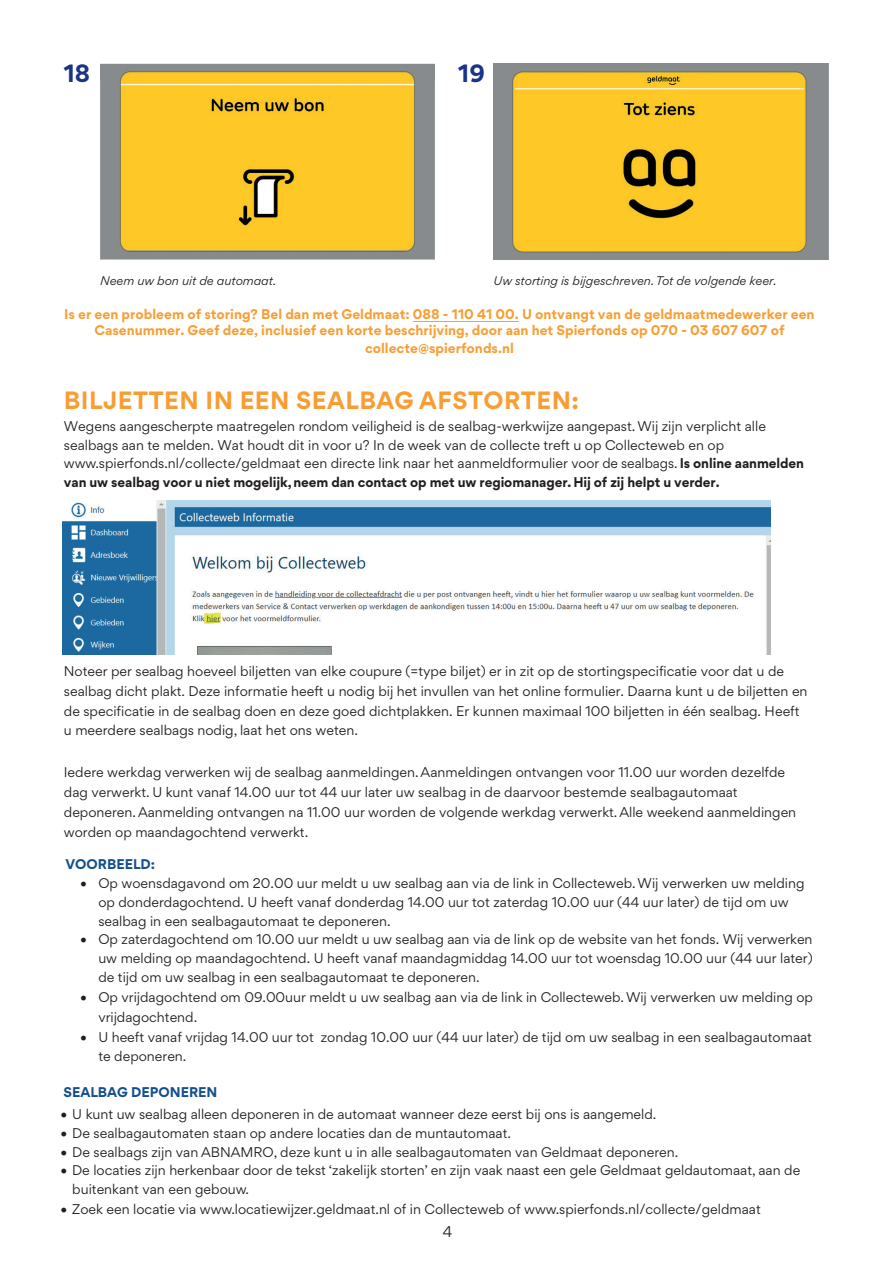
<style>
.page{position:relative;width:893px;height:1263px;background:#fff}
.page>*{position:absolute;margin:0;border:0;box-sizing:border-box;transform-origin:0 0}
.t1{font:700 24px "Gordita";letter-spacing:.02em;color:#f89d33}
.t2{font:700 24px "Gordita";color:#193487}
.t3{font:15px "Gordita";color:#231f20}
.t4{font:13.5px/19.6px "Gordita";color:#231f20}
.t5{font:700 13.5px/16.8px "Gordita";color:#f99e33;text-align:center}
.t6{font:700 13.5px "Gordita";color:#124f8c}
.t7{font:italic 12px "Gordita";color:#231f20}
.s1{color:#f99e33}
.s2{font-weight:700}
</style>
<div class="page">
<img style="left:100px;top:80px;width:335px;height:180px">
<img style="left:100px;top:64px;width:335px;height:16px">
<img style="left:494px;top:64px;width:334px;height:196px">
<img style="left:62px;top:500px;width:709px;height:154px">
<hr style="left:413px;top:321px;width:105px;height:1px;background:#f99e33">
<h1 class="t2" style="left:64px;top:55px;width:28px">18</h1>
<h1 class="t2" style="left:458px;top:55px;width:28px">19</h1>
<p class="t7" style="left:100px;top:272px;width:178px">Neem uw bon uit de automaat.</p>
<p class="t7" style="left:494px;top:272px;width:285px">Uw storting is bijgeschreven. Tot de volgende keer.</p>
<p class="t5" style="left:64px;top:305px;width:752px">Is er een probleem of storing? Bel dan met Geldmaat: 088 - 110 41 00. U ontvangt van de geldmaatmedewerker een<br>Casenummer. Geef deze, inclusief een korte beschrijving, door aan het Spierfonds op 070 - 03 607 607 of collecte@spierfonds.nl</p>
<h1 class="t1" style="left:64px;top:383px;width:517px">BILJETTEN IN EEN SEALBAG AFST<span class="s1">OR</span>TEN:</h1>
<p class="t4" style="left:64px;top:417px;width:742px;line-height:18.6px">Wegens aangescherpte maatregelen rondom veiligheid is de sealbag-werkwijze aangepast. Wij zijn verplicht alle sealbags aan te melden. Wat houdt dit in voor u? In de week van de collecte treft u op Collecteweb en op www.spierfonds.nl/collecte/geldmaat een directe link naar het aanmeldformulier voor de sealbags. <span class="s2">Is online aanmelden van uw sealbag voor u niet mogelijk,neem dan contact op met uw regiomanager.Hij of zij helpt u verder.</span></p>
<p class="t4" style="left:64px;top:661px;width:745px">Noteer per sealbag hoeveel biljetten van elke coupure (=type biljet) er in zit op de stortingspecificatie voor dat u de sealbag dicht plakt. Deze informatie heeft u nodig bij het invullen van het online formulier. Daarna kunt u de biljetten en de specificatie in de sealbag doen en deze goed dichtplakken. Er kunnen maximaal 100 biljetten in één sealbag. Heeft u meerdere sealbags nodig, laat het ons weten.</p>
<p class="t4" style="left:64px;top:762px;width:734px">Iedere werkdag verwerken wij de sealbag aanmeldingen. Aanmeldingen ontvangen voor 11.00 uur worden dezelfde dag verwerkt. U kunt vanaf 14.00 uur tot 44 uur later uw sealbag in de daarvoor bestemde sealbagautomaat deponeren. Aanmelding ontvangen na 11.00 uur worden de volgende werkdag verwerkt. Alle weekend aanmeldingen worden op maandagochtend verwerkt.</p>
<p class="t6" style="left:65px;top:854px;width:91px">VOORBEELD:</p>
<p class="t4" style="left:98px;top:873px;width:708px;line-height:18.9px;text-indent:-18px">• Op woensdagavond om 20.00 uur meldt u uw sealbag aan via de link in Collecteweb. Wij verwerken uw melding op donderdagochtend. U heeft vanaf donderdag 14.00 uur tot zaterdag 10.00 uur (44 uur later) de tijd om uw sealbag in een sealbagautomaat te deponeren.</p>
<p class="t4" style="left:98px;top:930px;width:716px;line-height:18.9px;text-align:justify;text-indent:-18px">• Op zaterdagochtend om 10.00 uur meldt u uw sealbag aan via de link op de website van het fonds. Wij verwerken uw melding op maandagochtend. U heeft vanaf maandagmiddag 14.00 uur tot woensdag 10.00 uur (44 uur later) de tijd om uw sealbag in een sealbagautomaat te deponeren.</p>
<p class="t4" style="left:98px;top:987px;width:716px;text-indent:-18px">• Op vrijdagochtend om 09.00uur meldt u uw sealbag aan via de link in Collecteweb. Wij verwerken uw melding op vrijdagochtend.</p>
<p class="t4" style="left:98px;top:1027px;width:715px;text-indent:-18px">• U heeft vanaf vrijdag 14.00 uur tot zondag 10.00 uur (44 uur later) de tijd om uw sealbag in een sealbagautomaat te deponeren.</p>
<p class="t6" style="left:63px;top:1082px;width:155px">SEALBAG DEPONEREN</p>
<p class="t4" style="left:61px;top:1104px;width:597px">• U kunt uw sealbag alleen deponeren in de automaat wanneer deze eerst bij ons is aangemeld.</p>
<p class="t4" style="left:61px;top:1123px;width:452px">• De sealbagautomaten staan op andere locaties dan de muntautomaat.</p>
<p class="t4" style="left:61px;top:1142px;width:619px">• De sealbags zijn van ABNAMRO, deze kunt u in alle sealbagautomaten van Geldmaat deponeren.</p>
<p class="t4" style="left:72px;top:1161px;width:729px;line-height:18.9px;text-indent:-11px">• De locaties zijn herkenbaar door de tekst ‘zakelijk storten’ en zijn vaak naast een gele Geldmaat geldautomaat, aan de buitenkant van een gebouw.</p>
<p class="t4" style="left:61px;top:1199px;width:701px">• Zoek een locatie via www.locatiewijzer.geldmaat.nl of in Collecteweb of www.spierfonds.nl/collecte/geldmaat</p>
<p class="t3" style="left:443px;top:1221px;width:11px">4</p>
</div>
